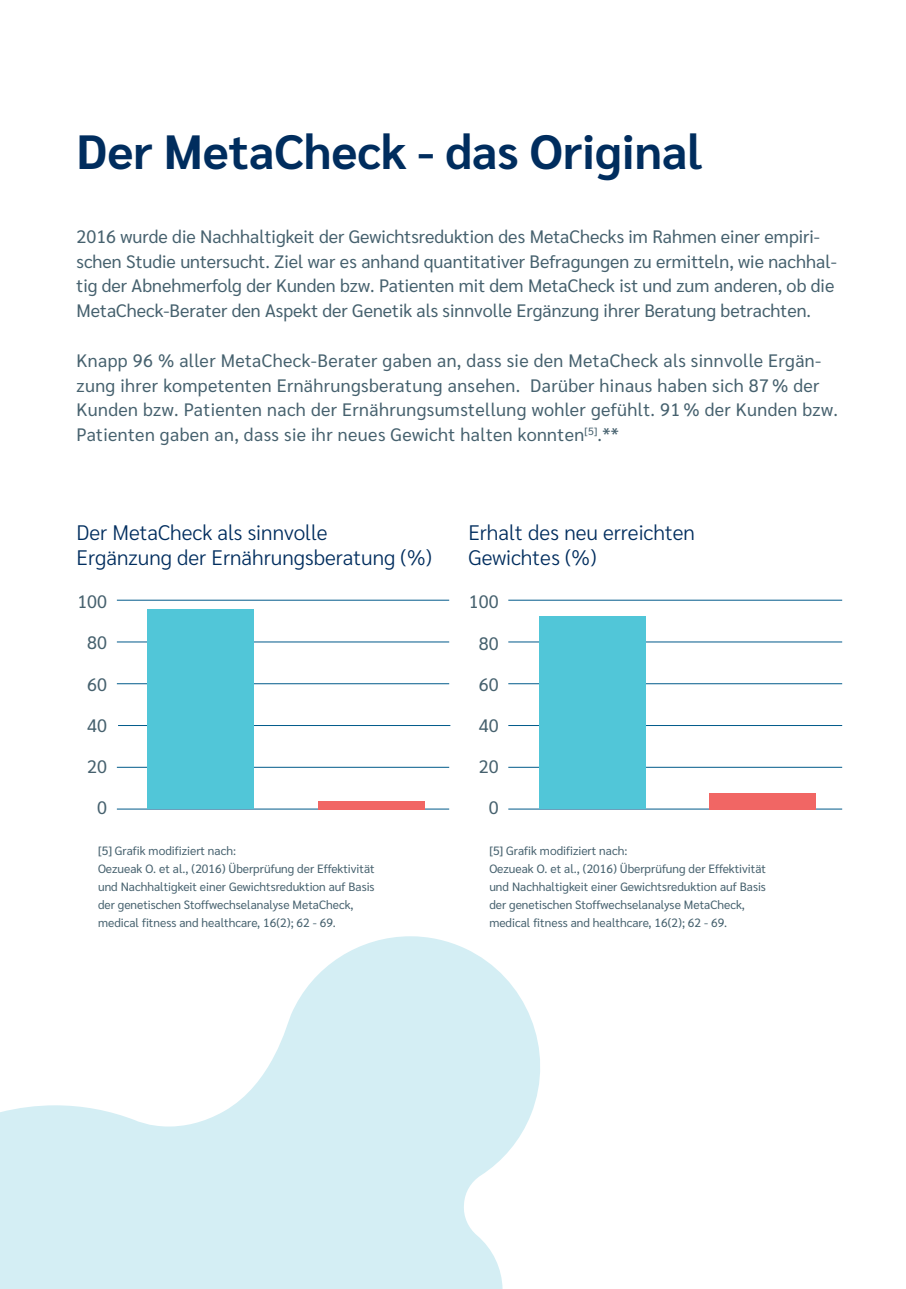
<style>
.page{position:relative;width:906px;height:1289px;background:#fff}
.page>*{position:absolute;margin:0;border:0;box-sizing:border-box;transform-origin:0 0}
.t1{font:700 48px "Sarabun";color:#002d5e}
.t2{font:300 21px/24.8px "Sarabun";color:#002d5e}
.t3{font:18px/24.8px "Sarabun";color:#46616e}
.t4{font:18px/24.8px "Sarabun";letter-spacing:.02em;color:#46616e}
.t5{font:12px/18px "Sarabun";color:#46616e}
</style>
<div class="page">
<svg style="left:0;top:936px;width:540px;height:352px;fill:#d4eef4"></svg>
<hr style="left:117px;top:600px;width:332px;height:1px;background:#005a8a">
<hr style="left:508px;top:600px;width:334px;height:1px;background:#005a8a">
<hr style="left:117px;top:641px;width:332px;height:1px;background:#005a8a">
<hr style="left:508px;top:641px;width:334px;height:1px;background:#005a8a">
<hr style="left:117px;top:683px;width:332px;height:1px;background:#005a8a">
<hr style="left:508px;top:683px;width:334px;height:1px;background:#005a8a">
<hr style="left:118px;top:725px;width:332px;height:1px;background:#005a8a">
<hr style="left:508px;top:725px;width:334px;height:1px;background:#005a8a">
<hr style="left:117px;top:767px;width:332px;height:1px;background:#005a8a">
<hr style="left:508px;top:767px;width:334px;height:1px;background:#005a8a">
<hr style="left:117px;top:808px;width:332px;height:1px;background:#005a8a">
<hr style="left:508px;top:808px;width:334px;height:1px;background:#005a8a">
<div style="left:148px;top:609px;width:106px;height:200px;background:#51c6d8"></div>
<div style="left:318px;top:800px;width:106px;height:9px;background:#f16664"></div>
<div style="left:539px;top:616px;width:106px;height:193px;background:#51c6d8"></div>
<div style="left:709px;top:792px;width:106px;height:17px;background:#f16664"></div>
<h1 class="t1" style="left:77px;top:124px;width:627px">Der MetaCheck - das Original</h1>
<p class="t3" style="left:77px;top:224px;width:761px">2016 wurde die Nachhaltigkeit der Gewichtsreduktion des MetaChecks im Rahmen einer empiri&shy;schen Studie untersucht. Ziel war es anhand quantitativer Befragungen zu ermitteln, wie nachhal&shy;tig der Abnehmerfolg der Kunden bzw. Patienten mit dem MetaCheck ist und zum anderen, ob die MetaCheck-Berater den Aspekt der Genetik als sinnvolle Ergänzung ihrer Beratung betrachten.</p>
<p class="t4" style="left:77px;top:348px;width:763px">Knapp 96 % aller MetaCheck-Berater gaben an, dass sie den MetaCheck als sinnvolle Ergän&shy;zung ihrer kompetenten Ernährungsberatung ansehen. Darüber hinaus haben sich 87 % der Kunden bzw. Patienten nach der Ernährungsumstellung wohler gefühlt. 91 % der Kunden bzw.<br>Patienten gaben an, dass sie ihr neues Gewicht halten konnten<sup>[5]</sup>.**</p>
<h2 class="t2" style="left:77px;top:520px;width:357px">Der MetaCheck als sinnvolle<br>Ergänzung der Ernährungsberatung (%)</h2>
<h2 class="t2" style="left:468px;top:520px;width:228px">Erhalt des neu erreichten<br>Gewichtes (%)</h2>
<h3 class="t3" style="left:77px;top:589px;width:31px">100</h3>
<h3 class="t3" style="left:87px;top:631px;width:21px">80</h3>
<h3 class="t3" style="left:87px;top:672px;width:21px">60</h3>
<h3 class="t3" style="left:87px;top:713px;width:21px">40</h3>
<h3 class="t3" style="left:87px;top:754px;width:21px">20</h3>
<h3 class="t3" style="left:97px;top:795px;width:11px">0</h3>
<h3 class="t3" style="left:469px;top:589px;width:31px">100</h3>
<h3 class="t3" style="left:479px;top:631px;width:21px">80</h3>
<h3 class="t3" style="left:479px;top:672px;width:21px">60</h3>
<h3 class="t3" style="left:479px;top:713px;width:21px">40</h3>
<h3 class="t3" style="left:479px;top:754px;width:21px">20</h3>
<h3 class="t3" style="left:488px;top:795px;width:11px">0</h3>
<p class="t5" style="left:98px;top:841px;width:278px">[5] Grafik modifiziert nach:<br>Oezueak O. et al., (2016) Überprüfung der Effektivität und Nachhaltigkeit einer Gewichtsreduktion auf Basis der genetischen Stoffwechselanalyse MetaCheck, medical fitness and healthcare, 16(2); 62 - 69.</p>
<p class="t5" style="left:489px;top:841px;width:278px">[5] Grafik modifiziert nach:<br>Oezueak O. et al., (2016) Überprüfung der Effektivität und Nachhaltigkeit einer Gewichtsreduktion auf Basis der genetischen Stoffwechselanalyse MetaCheck, medical fitness and healthcare, 16(2); 62 - 69.</p>
</div>
